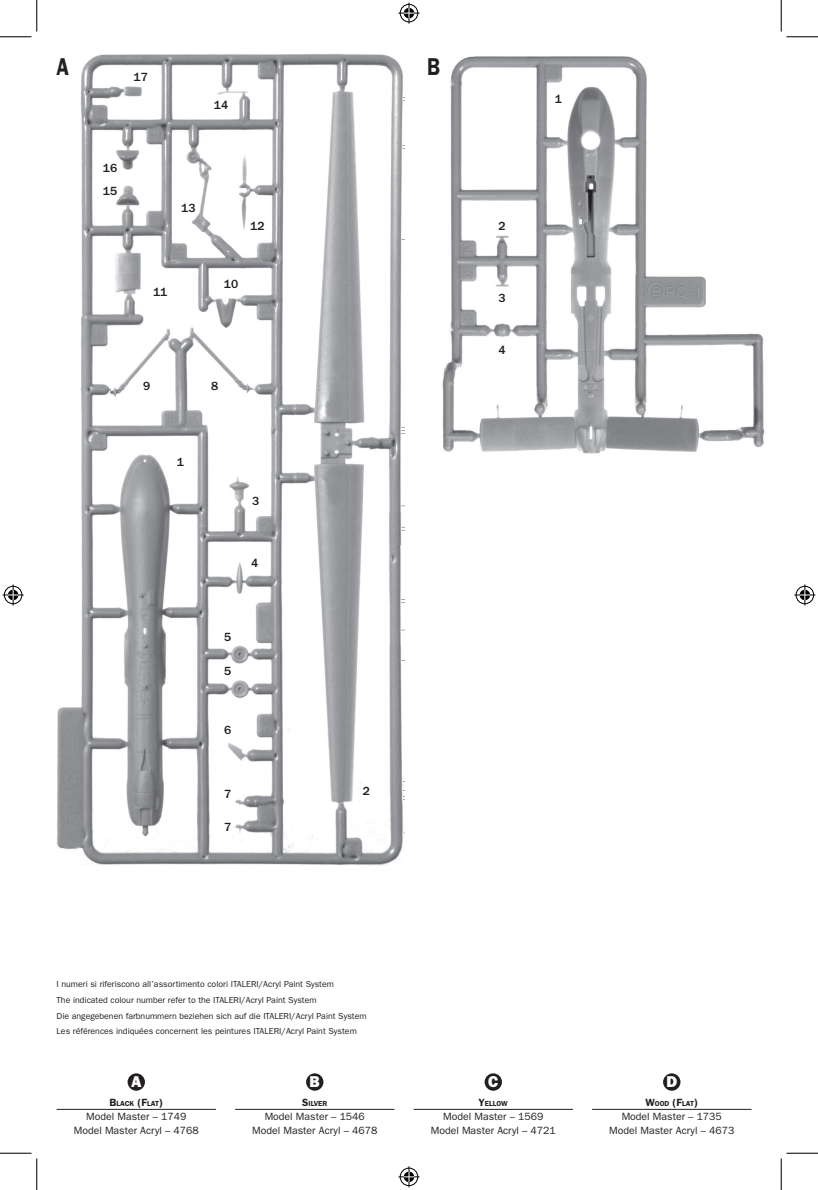
<style>
.page{position:relative;width:818px;height:1190px;background:#fff}
.page>*{position:absolute;margin:0;border:0;box-sizing:border-box;transform-origin:0 0}
.t1{font:600 24.5px "Franklin Gothic";color:#231f20;scale:.8 1}
.t2{font:800 15.75px "Franklin Gothic";color:#fff}
.t3{font:500 12.25px/22.8px "Franklin Gothic";color:#231f20}
.t4{font:10.5px/14px "Franklin Gothic";color:#231f20;text-align:center}
.t5{font:8.75px/15.8px "Franklin Gothic";color:#231f20}
.t6{font:600 7.35px "Franklin Gothic";color:#231f20}
.s1{font-size:10.5px}
</style>
<div class="page">
<img style="left:57px;top:54px;width:348px;height:811px">
<img style="left:442px;top:56px;width:323px;height:398px">
<hr style="left:57px;top:1109px;width:159px;height:1px;background:#231f20">
<div style="left:128px;top:1073px;width:17px;height:17px;background:#231f20;border-radius:50%"></div>
<hr style="left:235px;top:1109px;width:159px;height:1px;background:#231f20">
<div style="left:306px;top:1073px;width:17px;height:17px;background:#231f20;border-radius:50%"></div>
<hr style="left:592px;top:1109px;width:159px;height:1px;background:#231f20">
<div style="left:663px;top:1073px;width:17px;height:17px;background:#231f20;border-radius:50%"></div>
<hr style="left:413px;top:1109px;width:160px;height:1px;background:#231f20">
<div style="left:484px;top:1073px;width:18px;height:17px;background:#231f20;border-radius:50%"></div>
<hr style="left:0;top:36px;width:32px;height:1px;background:#000">
<hr style="left:786px;top:36px;width:32px;height:1px;background:#000">
<hr style="left:0;top:1153px;width:32px;height:1px;background:#000">
<hr style="left:786px;top:1153px;width:32px;height:1px;background:#000">
<hr style="left:36px;top:0;width:1px;height:32px;background:#000">
<hr style="left:36px;top:1158px;width:1px;height:32px;background:#000">
<hr style="left:781px;top:0;width:1px;height:32px;background:#000">
<hr style="left:781px;top:1158px;width:1px;height:32px;background:#000">
<svg style="left:398px;top:3px;width:21px;height:21px"></svg>
<svg style="left:398px;top:1166px;width:21px;height:21px"></svg>
<svg style="left:3px;top:584px;width:21px;height:21px"></svg>
<svg style="left:794px;top:584px;width:21px;height:21px"></svg>
<h1 class="t1" style="left:57px;top:52px;width:17px">A</h1>
<h3 class="t3" style="left:133px;top:65px;width:16px">17</h3>
<h3 class="t3" style="left:214px;top:94px;width:16px">14</h3>
<h3 class="t3" style="left:103px;top:157px;width:16px">16<br>15</h3>
<h3 class="t3" style="left:181px;top:197px;width:16px">13</h3>
<h3 class="t3" style="left:153px;top:280px;width:16px">11</h3>
<h3 class="t3" style="left:250px;top:214px;width:16px">12</h3>
<h3 class="t3" style="left:224px;top:272px;width:16px">10</h3>
<h3 class="t3" style="left:143px;top:374px;width:9px">9</h3>
<h3 class="t3" style="left:211px;top:374px;width:9px">8</h3>
<h3 class="t3" style="left:177px;top:451px;width:9px">1</h3>
<h3 class="t3" style="left:252px;top:490px;width:9px">3</h3>
<h3 class="t3" style="left:251px;top:552px;width:9px">4</h3>
<h3 class="t3" style="left:224px;top:626px;width:9px">5</h3>
<h3 class="t3" style="left:224px;top:659px;width:9px">5</h3>
<h3 class="t3" style="left:224px;top:718px;width:9px">6</h3>
<h3 class="t3" style="left:224px;top:782px;width:9px">7</h3>
<h3 class="t3" style="left:224px;top:815px;width:9px">7</h3>
<h1 class="t1" style="left:427px;top:52px;width:18px">B</h1>
<h3 class="t3" style="left:498px;top:214px;width:9px">2</h3>
<h3 class="t3" style="left:498px;top:286px;width:9px">3</h3>
<h3 class="t3" style="left:498px;top:338px;width:9px">4</h3>
<h3 class="t3" style="left:555px;top:87px;width:9px">1</h3>
<h3 class="t3" style="left:363px;top:779px;width:9px">2</h3>
<p class="t5" style="left:57px;top:976px;width:311px">I numeri si riferiscono all’assortimento colori ITALERI/Acryl Paint System<br>The indicated colour number refer to the ITALERI/Acryl Paint System<br>Die angegebenen farbnummern beziehen sich auf die ITALERI/Acryl Paint System Les références indiquées concernent les peintures ITALERI/Acryl Paint System</p>
<h2 class="t2" style="left:131px;top:1072px;width:12px">A</h2>
<h2 class="t2" style="left:309px;top:1072px;width:12px">B</h2>
<h2 class="t2" style="left:488px;top:1072px;width:12px">C</h2>
<h2 class="t2" style="left:666px;top:1072px;width:12px">D</h2>
<p class="t6" style="left:109px;top:1099px;width:55px"><span class="s1">B</span>LACK <span class="s1">(F</span>LAT<span class="s1">)</span></p>
<p class="t4" style="left:74px;top:1109px;width:127px">Model Master – 1749<br>Model Master Acryl – 4768</p>
<p class="t6" style="left:302px;top:1099px;width:27px"><span class="s1">S</span>ILVER</p>
<p class="t4" style="left:252px;top:1109px;width:127px">Model Master – 1546<br>Model Master Acryl – 4678</p>
<p class="t6" style="left:478px;top:1099px;width:31px"><span class="s1">Y</span>ELLOW</p>
<p class="t4" style="left:431px;top:1109px;width:127px">Model Master – 1569<br>Model Master Acryl – 4721</p>
<p class="t6" style="left:645px;top:1099px;width:54px"><span class="s1">W</span>OOD <span class="s1">(F</span>LAT<span class="s1">)</span></p>
<p class="t4" style="left:609px;top:1109px;width:127px">Model Master – 1735<br>Model Master Acryl – 4673</p>
</div>
